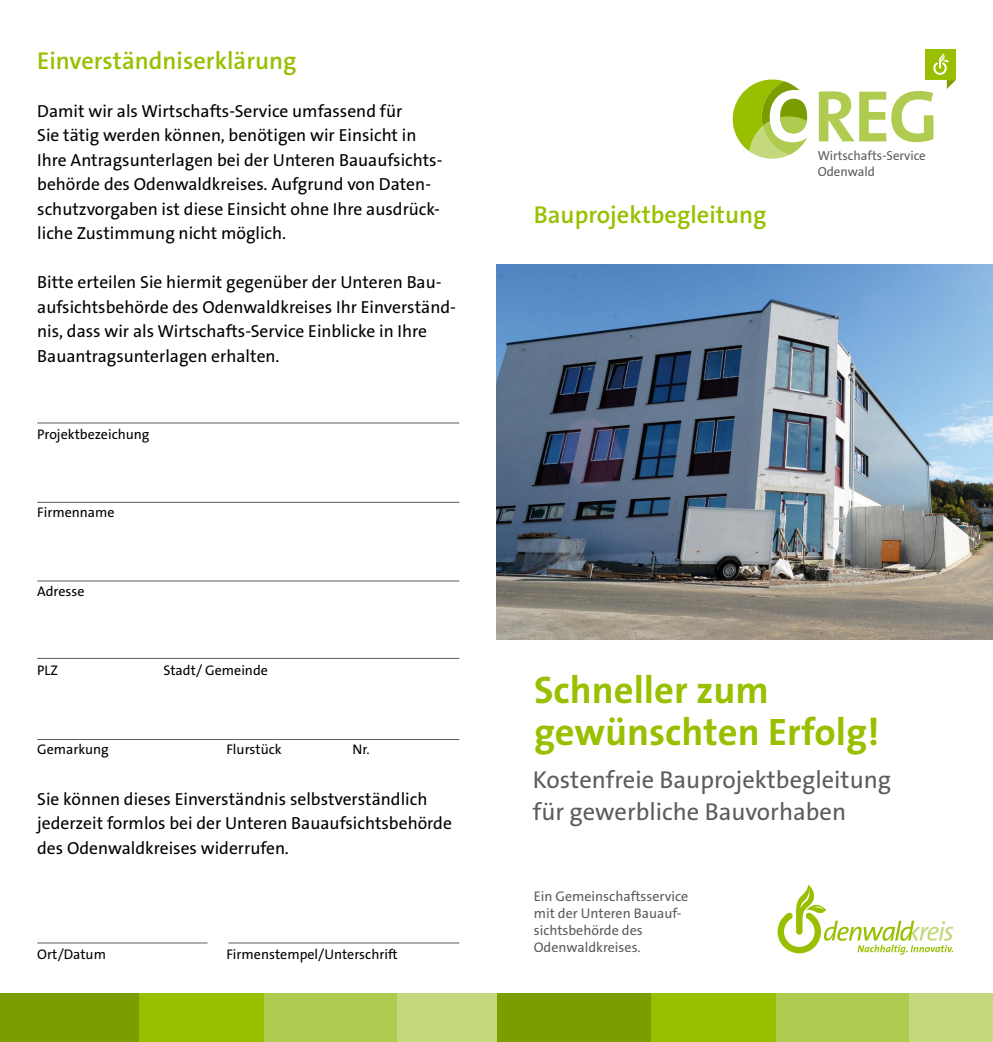
<style>
.page{position:relative;width:993px;height:1042px;background:#fff}
.page>*{position:absolute;margin:0;border:0;box-sizing:border-box;transform-origin:0 0}
.t1{font:700 38.5px/42px "The Sans Os F";color:#98c000}
.t2{font:24.5px/31.5px "The Sans Os F";color:#5c5b60}
.t3{font:600 24.5px "The Sans Os F";color:#98c000}
.t4{font:17.5px/24.5px "The Sans Os F";color:#000}
.t5{font:14px "The Sans Os F";color:#000}
.t6{font:14px/16.8px "The Sans Os F";color:#5c5b60}
.t7{font:13.12px/15.8px "The Sans Os F";color:#5c5b60}
</style>
<div class="page">
<div style="left:496px;top:993px;width:156px;height:49px;background:#7c9d00"></div>
<div style="left:887px;top:993px;width:105px;height:49px;background:#c4d97d"></div>
<div style="left:650px;top:993px;width:142px;height:49px;background:#98c000"></div>
<div style="left:775px;top:993px;width:133px;height:49px;background:#afcc50"></div>
<div style="left:924px;top:50px;width:31px;height:30px;background:#98c000"></div>
<svg style="left:732px;top:79px;width:75px;height:80px"></svg>
<svg style="left:818px;top:91px;width:67px;height:50px"></svg>
<svg style="left:891px;top:53px;width:64px;height:89px"></svg>
<svg style="left:777px;top:884px;width:175px;height:71px"></svg>
<div style="left:0;top:993px;width:141px;height:49px;background:#7c9d00"></div>
<div style="left:376px;top:993px;width:120px;height:49px;background:#c4d97d"></div>
<div style="left:139px;top:993px;width:142px;height:49px;background:#98c000"></div>
<div style="left:264px;top:993px;width:133px;height:49px;background:#afcc50"></div>
<img style="left:496px;top:264px;width:496px;height:375px">
<hr style="left:37px;top:423px;width:422px;height:1px;background:#5c5b60">
<hr style="left:37px;top:502px;width:422px;height:1px;background:#5c5b60">
<hr style="left:37px;top:581px;width:422px;height:1px;background:#5c5b60">
<hr style="left:37px;top:658px;width:422px;height:1px;background:#5c5b60">
<hr style="left:37px;top:739px;width:422px;height:1px;background:#5c5b60">
<hr style="left:37px;top:942px;width:170px;height:1px;background:#5c5b60">
<hr style="left:228px;top:942px;width:231px;height:1px;background:#5c5b60">
<h2 class="t3" style="left:37px;top:45px;width:261px">Einverständniserklärung</h2>
<p class="t4" style="left:37px;top:99px;width:406px">Damit wir als Wirtschafts-Service umfassend für<br>Sie tätig werden können, benötigen wir Einsicht in Ihre Antragsunterlagen bei der Unteren Bauaufsichts&shy;behörde des Odenwaldkreises. Aufgrund von Daten&shy;schutzvorgaben ist diese Einsicht ohne Ihre ausdrück&shy;liche Zustimmung nicht möglich.</p>
<p class="t4" style="left:37px;top:270px;width:420px">Bitte erteilen Sie hiermit gegenüber der Unteren Bau&shy;aufsichtsbehörde des Odenwaldkreises Ihr Einverständ&shy;nis, dass wir als Wirtschafts-Service Einblicke in Ihre Bauantragsunterlagen erhalten.</p>
<p class="t5" style="left:37px;top:425px;width:114px">Projektbezeichung</p>
<p class="t5" style="left:37px;top:504px;width:79px">Firmenname</p>
<p class="t5" style="left:37px;top:582px;width:49px">Adresse</p>
<p class="t5" style="left:37px;top:661px;width:22px">PLZ</p>
<p class="t5" style="left:163px;top:661px;width:106px">Stadt/ Gemeinde</p>
<p class="t5" style="left:37px;top:740px;width:73px">Gemarkung</p>
<p class="t5" style="left:226px;top:740px;width:57px">Flurstück</p>
<p class="t5" style="left:352px;top:740px;width:19px">Nr.</p>
<p class="t4" style="left:37px;top:786px;width:416px">Sie können dieses Einverständnis selbstverständlich jederzeit formlos bei der Unteren Bauaufsichtsbehörde des Odenwaldkreises widerrufen.</p>
<p class="t5" style="left:37px;top:945px;width:70px">Ort/Datum</p>
<p class="t5" style="left:226px;top:945px;width:173px">Firmenstempel/Unterschrift</p>
<h2 class="t3" style="left:533px;top:199px;width:234px">Bauprojektbegleitung</h2>
<p class="t7" style="left:817px;top:149px;width:110px">Wirtschafts-Service<br>Odenwald</p>
<h1 class="t1" style="left:534px;top:669px;width:347px">Schneller zum gewünschten Erfolg!</h1>
<h2 class="t2" style="left:532px;top:764px;width:359px">Kostenfreie Bauprojektbegleitung für gewerbliche Bauvorhaben</h2>
<p class="t6" style="left:533px;top:888px;width:156px">Ein Gemeinschaftsservice mit der Unteren Bauauf&shy;sichtsbehörde des<br>Odenwaldkreises.</p>
</div>
